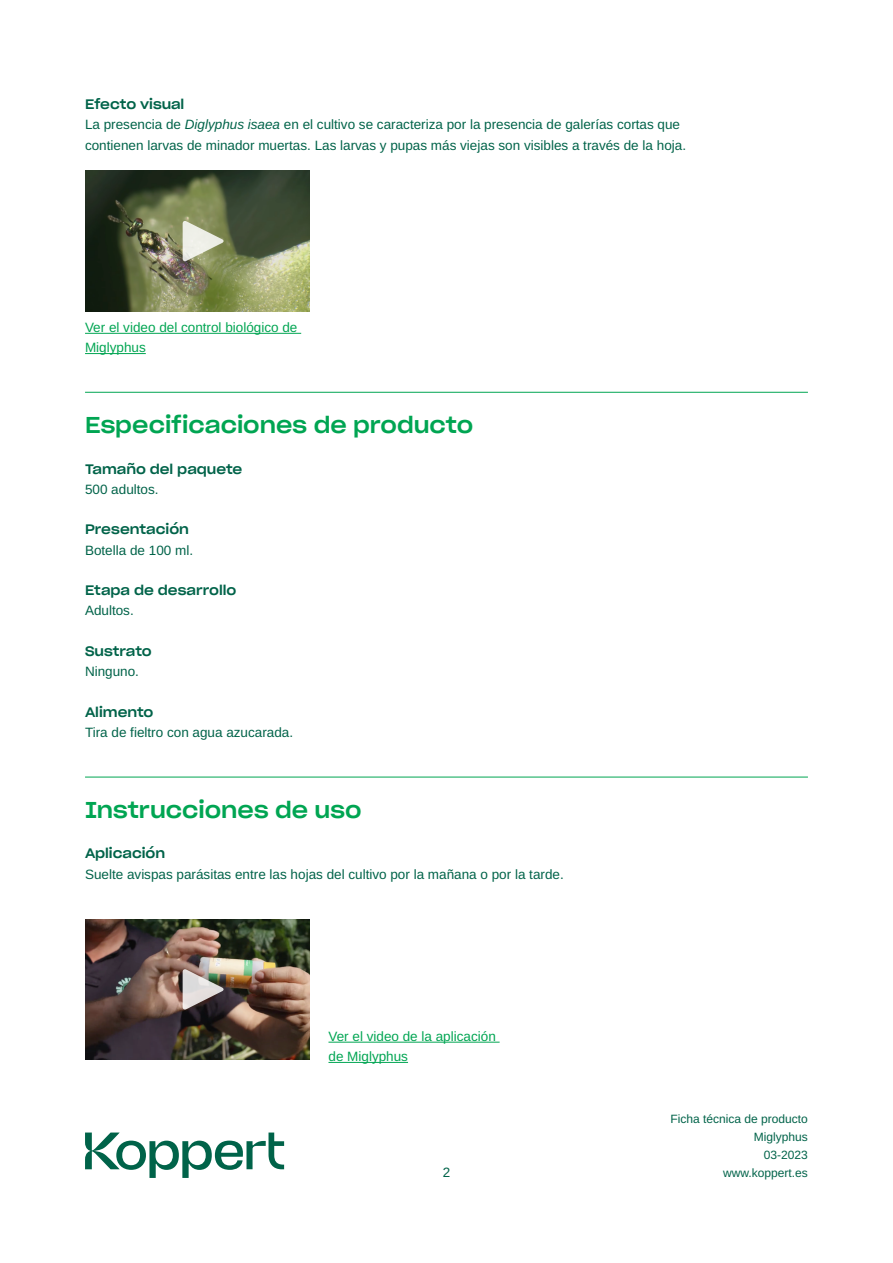
<style>
.page{position:relative;width:893px;height:1263px;background:#fff}
.page>*{position:absolute;margin:0;border:0;box-sizing:border-box;transform-origin:0 0}
.t1{font:22.5px "Sharp Grotesk Medium 22";color:#00a552}
.t2{font:13.5px/20.2px "Arimo";color:#006349}
.t3{font:13.5px "Sharp Grotesk Medium 22";color:#006349}
.t4{font:13.5px/20.2px "Arimo";color:#00a552}
.t5{font:12px/18px "Arimo";color:#006349;text-align:right}
.s1{font-style:italic}
</style>
<div class="page">
<svg style="left:85px;top:1132px;width:199px;height:46px"></svg>
<hr style="left:85px;top:392px;width:723px;height:1px;background:#00a552">
<hr style="left:85px;top:777px;width:723px;height:1px;background:#00a552">
<hr style="left:85px;top:333px;width:216px;height:1px;background:#00a552">
<hr style="left:85px;top:353px;width:61px;height:1px;background:#00a552">
<hr style="left:328px;top:1042px;width:172px;height:1px;background:#00a552">
<hr style="left:328px;top:1062px;width:80px;height:1px;background:#00a552">
<img style="left:85px;top:171px;width:224px;height:140px">
<svg style="left:183px;top:220px;width:41px;height:42px;background:#bdc2a5"></svg>
<img style="left:85px;top:919px;width:224px;height:140px">
<svg style="left:183px;top:968px;width:41px;height:42px;background:#a39e9b"></svg>
<p class="t3" style="left:85px;top:93px;width:101px">Efecto visual</p>
<p class="t2" style="left:85px;top:115px;width:603px">La presencia de <span class="s1">Diglyphus isaea</span> en el cultivo se caracteriza por la presencia de galerías cortas que contienen larvas de minador muertas. Las larvas y pupas más viejas son visibles a través de la hoja.</p>
<p class="t4" style="left:85px;top:317px;width:214px">Ver el video del control biológico de<br>Miglyphus</p>
<h1 class="t1" style="left:85px;top:405px;width:390px">Especificaciones de producto</h1>
<p class="t3" style="left:85px;top:457px;width:159px">Tamaño del paquete</p>
<p class="t2" style="left:85px;top:479px;width:75px">500 adultos.</p>
<p class="t3" style="left:85px;top:518px;width:105px">Presentación</p>
<p class="t2" style="left:85px;top:540px;width:110px">Botella de 100 ml.</p>
<p class="t3" style="left:85px;top:579px;width:153px">Etapa de desarrollo</p>
<p class="t2" style="left:85px;top:601px;width:50px">Adultos.</p>
<p class="t3" style="left:85px;top:639px;width:68px">Sustrato</p>
<p class="t2" style="left:85px;top:662px;width:56px">Ninguno.</p>
<p class="t3" style="left:85px;top:700px;width:70px">Alimento</p>
<p class="t2" style="left:85px;top:722px;width:210px">Tira de fieltro con agua azucarada.</p>
<h1 class="t1" style="left:85px;top:790px;width:278px">Instrucciones de uso</h1>
<p class="t3" style="left:85px;top:842px;width:82px">Aplicación</p>
<p class="t2" style="left:85px;top:864px;width:480px">Suelte avispas parásitas entre las hojas del cultivo por la mañana o por la tarde.</p>
<p class="t4" style="left:328px;top:1026px;width:169px">Ver el video de la aplicación de Miglyphus</p>
<p class="t5" style="left:670px;top:1109px;width:139px">Ficha técnica de producto<br>Miglyphus<br>03-2023</p>
<p class="t2" style="left:443px;top:1162px;width:9px">2</p>
<p class="t5" style="left:723px;top:1163px;width:86px">www.koppert.es</p>
</div>
